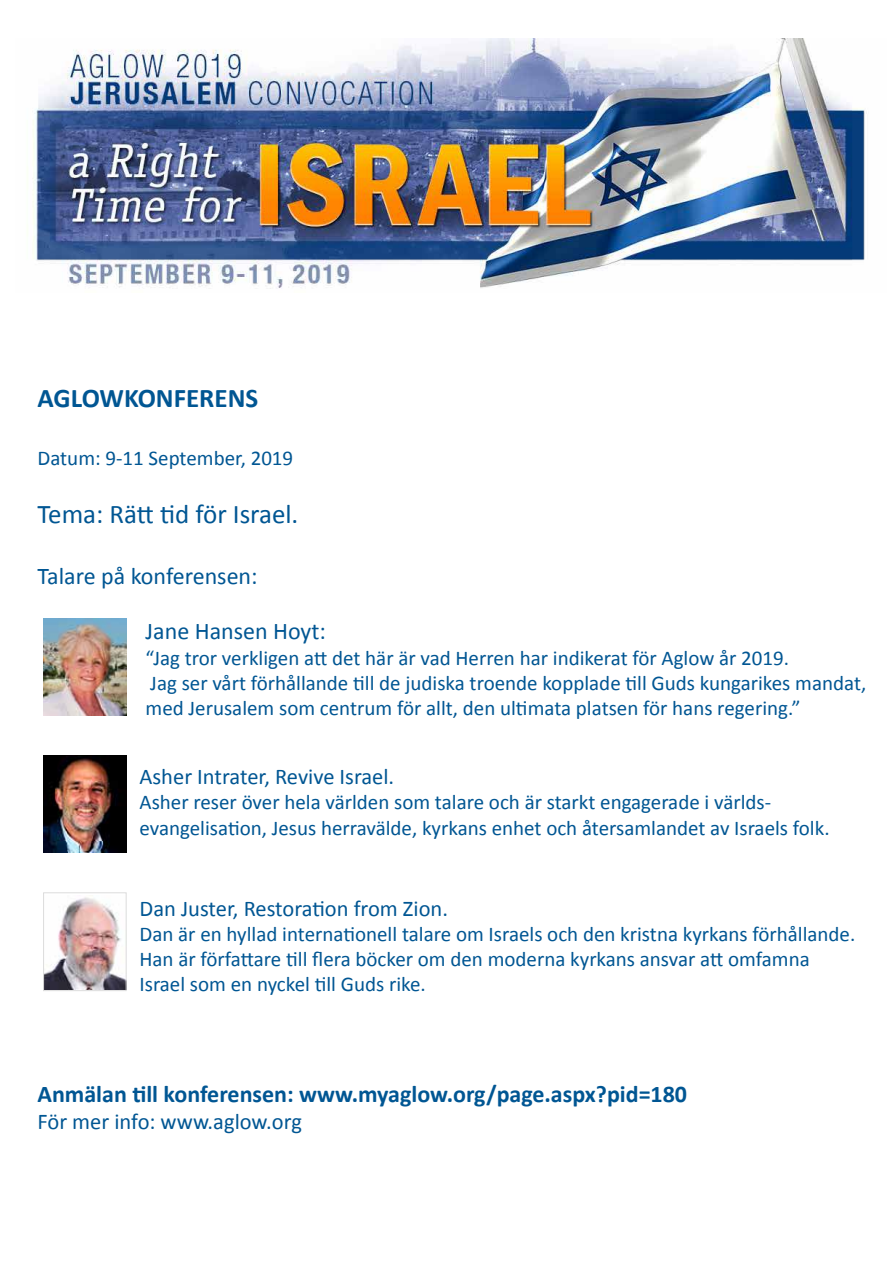
<style>
.page{position:relative;width:893px;height:1263px;background:#fff}
.page>*{position:absolute;margin:0;border:0;box-sizing:border-box;transform-origin:0 0}
.t1{font:27px "Calibri";color:#005693}
.t2{font:700 27px "Calibri";color:#005693}
.t3{font:700 24px "Calibri";color:#005693}
.t4{font:24px "Calibri";color:#005693}
.t5{font:22.5px "Calibri";color:#005693}
.t6{font:21px/25.2px "Calibri";color:#005693}
</style>
<div class="page">
<img style="left:32px;top:39px;width:833px;height:250px">
<img style="left:44px;top:756px;width:82px;height:97px">
<img style="left:46px;top:897px;width:78px;height:92px">
<div style="left:44px;top:893px;width:82px;height:98px;border:1px solid #dcdcdc"></div>
<img style="left:44px;top:618px;width:82px;height:98px">
<p class="t2" style="left:38px;top:381px;width:222px">AGLOWKONFERENS</p>
<p class="t6" style="left:38px;top:445px;width:257px">Datum: 9-11 September, 2019</p>
<p class="t1" style="left:38px;top:496px;width:262px">Tema: Rätt tid för Israel.</p>
<p class="t4" style="left:38px;top:561px;width:222px">Talare på konferensen:</p>
<p class="t4" style="left:146px;top:616px;width:182px">Jane Hansen Hoyt:</p>
<p class="t6" style="left:146px;top:645px;width:722px">“Jag tror verkligen att det här är vad Herren har indikerat för Aglow år 2019.<br>Jag ser vårt förhållande till de judiska troende kopplade till Guds kungarikes mandat, med Jerusalem som centrum för allt, den ultimata platsen för hans regering.”</p>
<p class="t5" style="left:139px;top:762px;width:256px">Asher Intrater, Revive Israel.</p>
<p class="t6" style="left:140px;top:790px;width:692px">Asher reser över hela världen som talare och är starkt engagerade i världs&shy;evangelisation, Jesus herravälde, kyrkans enhet och återsamlandet av Israels folk.</p>
<p class="t5" style="left:140px;top:894px;width:310px">Dan Juster, Restoration from Zion.</p>
<p class="t6" style="left:140px;top:921px;width:717px">Dan är en hyllad internationell talare om Israels och den kristna kyrkans förhållande.<br>Han är författare till flera böcker om den moderna kyrkans ansvar att omfamna<br>Israel som en nyckel till Guds rike.</p>
<p class="t3" style="left:38px;top:1079px;width:651px">Anmälan till konferensen: www.myaglow.org/page.aspx?pid=180</p>
<p class="t5" style="left:38px;top:1107px;width:266px">För mer info: www.aglow.org</p>
</div>
